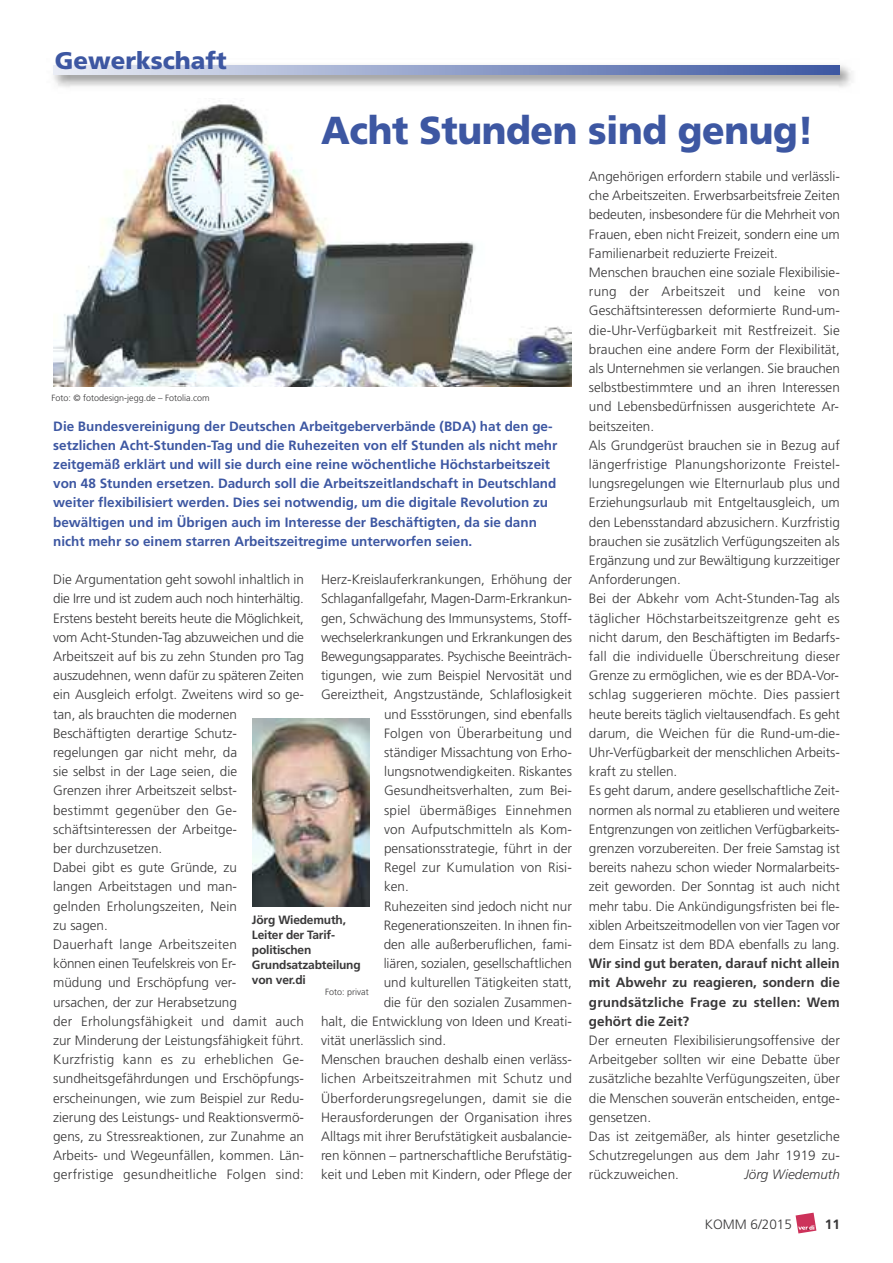
<style>
.page{position:relative;width:893px;height:1263px;background:#fff}
.page>*{position:absolute;margin:0;border:0;box-sizing:border-box;transform-origin:0 0}
.t1{font:900 39px "Frutiger";letter-spacing:-.01em;color:#3d57a2;scale:.95 1}
.t2{font:900 24px "Frutiger";color:#3d57a2}
.t3{font:300 13.5px/19.2px "Frutiger";color:#393839}
.t4{font:700 13.5px/19.2px "Frutiger";color:#3d57a2}
.t5{font:700 13.5px/19.2px "Frutiger";letter-spacing:.01em;color:#393839;text-align:justify}
.t6{font:300 13.5px "Frutiger";letter-spacing:.02em;color:#393839}
.t7{font:italic 300 13.5px "Frutiger";color:#393839}
.t8{font:700 12px/15px "Frutiger";letter-spacing:-.015em;color:#393839}
.t9{font:300 9px "Frutiger";color:#393839}
</style>
<div class="page">
<img style="left:252px;top:719px;width:117px;height:187px">
<img style="left:53px;top:65px;width:799px;height:23px">
<svg style="left:53px;top:65px;width:787px;height:9px;background:#93a2cb"></svg>
<img style="left:53px;top:100px;width:519px;height:287px">
<svg style="left:796px;top:1213px;width:20px;height:20px"></svg>
<h2 class="t2" style="left:55px;top:51px;width:173px">Gewerkschaft</h2>
<h1 class="t1" style="left:321px;top:115px;width:520px">Acht Stunden sind genug!</h1>
<p class="t9" style="left:52px;top:394px;width:160px">Foto: © fotodesign-jegg.de – Fotolia.com</p>
<p class="t4" style="left:53px;top:417px;width:506px">Die Bundesvereinigung der Deutschen Arbeitgeberverbände (BDA) hat den ge&shy;setzlichen Acht-Stunden-Tag und die Ruhezeiten von elf Stunden als nicht mehr zeitgemäß erklärt und will sie durch eine reine wöchentliche Höchstarbeitszeit von 48 Stunden ersetzen. Dadurch soll die Arbeitszeitlandschaft in Deutschland weiter flexibilisiert werden. Dies sei notwendig, um die digitale Revolution zu bewältigen und im Übrigen auch im Interesse der Beschäftigten, da sie dann nicht mehr so einem starren Arbeitszeitregime unterworfen seien.</p>
<p class="t3" style="left:53px;top:571px;width:252px">Die Argumentation geht sowohl inhaltlich in die Irre und ist zudem auch noch hinterhältig.<br>Erstens besteht bereits heute die Möglichkeit, vom Acht-Stunden-Tag abzuweichen und die Arbeitszeit auf bis zu zehn Stunden pro Tag auszudehnen, wenn dafür zu späteren Zeiten ein Ausgleich erfolgt. Zweitens wird so ge&shy;tan, als brauchten die modernen Beschäftigten derartige Schutz&shy;regelungen gar nicht mehr, da<br>sie selbst in der Lage seien, die<br>Grenzen ihrer Arbeitszeit selbst-<br>bestimmt gegenüber den Ge&shy;schäftsinteressen der Arbeitge-<br>ber durchzusetzen.<br>Dabei gibt es gute Gründe, zu<br>langen Arbeitstagen und man-<br>gelnden Erholungszeiten, Nein<br>zu sagen.<br>Dauerhaft lange Arbeitszeiten<br>können einen Teufelskreis von Er-<br>müdung und Erschöpfung ver-<br>ursachen, der zur Herabsetzung<br>der Erholungsfähigkeit und damit auch zur Minderung der Leistungsfähigkeit führt.<br>Kurzfristig kann es zu erheblichen Ge&shy;sundheitsgefährdungen und Erschöpfungs&shy;erscheinungen, wie zum Beispiel zur Redu&shy;zierung des Leistungs- und Reaktionsvermö&shy;gens, zu Stressreaktionen, zur Zunahme an Arbeits- und Wegeunfällen, kommen. Län&shy;gerfristige gesundheitliche Folgen sind:</p>
<p class="t3" style="left:321px;top:571px;width:252px">Herz-Kreislauferkrankungen, Erhöhung der</p>
<p class="t3" style="left:321px;top:590px;width:252px">Schlaganfallgefahr, Magen-Darm-Erkrankun-</p>
<p class="t3" style="left:321px;top:609px;width:252px">gen, Schwächung des Immunsystems, Stoff-</p>
<p class="t3" style="left:321px;top:628px;width:252px">wechselerkrankungen und Erkrankungen des</p>
<p class="t3" style="left:321px;top:648px;width:252px">Bewegungsapparates. Psychische Beeinträch-</p>
<p class="t3" style="left:321px;top:667px;width:252px">tigungen, wie zum Beispiel Nervosität und</p>
<p class="t3" style="left:321px;top:686px;width:252px">Gereiztheit, Angstzustände, Schlaflosigkeit</p>
<p class="t3" style="left:384px;top:705px;width:189px">und Essstörungen, sind ebenfalls</p>
<p class="t3" style="left:384px;top:724px;width:189px">Folgen von Überarbeitung und</p>
<p class="t3" style="left:384px;top:744px;width:189px">ständiger Missachtung von Erho-</p>
<p class="t3" style="left:384px;top:763px;width:189px">lungsnotwendigkeiten. Riskantes</p>
<p class="t3" style="left:384px;top:782px;width:189px">Gesundheitsverhalten, zum Bei-</p>
<p class="t6" style="left:384px;top:804px;width:189px">spiel übermäßiges Einnehmen</p>
<p class="t3" style="left:384px;top:820px;width:189px">von Aufputschmitteln als Kom-</p>
<p class="t3" style="left:384px;top:840px;width:189px">pensationsstrategie, führt in der</p>
<p class="t3" style="left:384px;top:859px;width:189px">Regel zur Kumulation von Risi-</p>
<p class="t3" style="left:384px;top:878px;width:26px">ken.</p>
<p class="t3" style="left:384px;top:897px;width:189px">Ruhezeiten sind jedoch nicht nur</p>
<p class="t3" style="left:384px;top:916px;width:190px">Regenerationszeiten. In ihnen fin-</p>
<p class="t3" style="left:384px;top:936px;width:190px">den alle außerberuflichen, fami-</p>
<p class="t3" style="left:384px;top:955px;width:190px">liären, sozialen, gesellschaftlichen</p>
<p class="t3" style="left:384px;top:974px;width:190px">und kulturellen Tätigkeiten statt,</p>
<p class="t3" style="left:384px;top:993px;width:190px">die für den sozialen Zusammen-</p>
<p class="t3" style="left:321px;top:1012px;width:252px">halt, die Entwicklung von Ideen und Kreati-</p>
<p class="t3" style="left:321px;top:1032px;width:127px">vität unerlässlich sind.</p>
<p class="t3" style="left:321px;top:1051px;width:252px">Menschen brauchen deshalb einen verläss-</p>
<p class="t6" style="left:321px;top:1073px;width:252px">lichen Arbeitszeitrahmen mit Schutz und</p>
<p class="t3" style="left:321px;top:1089px;width:252px">Überforderungsregelungen, damit sie die</p>
<p class="t3" style="left:321px;top:1108px;width:252px">Herausforderungen der Organisation ihres</p>
<p class="t3" style="left:321px;top:1128px;width:252px">Alltags mit ihrer Berufstätigkeit ausbalancie-</p>
<p class="t3" style="left:321px;top:1147px;width:252px">ren können – partnerschaftliche Berufstätig-</p>
<p class="t3" style="left:321px;top:1166px;width:252px">keit und Leben mit Kindern, oder Pflege der</p>
<p class="t8" style="left:252px;top:913px;width:110px">Jörg Wiedemuth,<br>Leiter der Tarif&shy;politischen<br>Grundsatzabteilung von ver.di</p>
<p class="t9" style="left:325px;top:988px;width:45px">Foto: privat</p>
<p class="t3" style="left:589px;top:168px;width:252px">Angehörigen erfordern stabile und verlässli&shy;che Arbeitszeiten. Erwerbsarbeitsfreie Zeiten bedeuten, insbesondere für die Mehrheit von Frauen, eben nicht Freizeit, sondern eine um Familienarbeit reduzierte Freizeit.<br>Menschen brauchen eine soziale Flexibilisie&shy;rung der Arbeitszeit und keine von Geschäftsinteressen deformierte Rund-um&shy;die-Uhr-Verfügbarkeit mit Restfreizeit. Sie brauchen eine andere Form der Flexibilität, als Unternehmen sie verlangen. Sie brauchen selbstbestimmtere und an ihren Interessen und Lebensbedürfnissen ausgerichtete Ar&shy;beitszeiten.<br>Als Grundgerüst brauchen sie in Bezug auf längerfristige Planungshorizonte Freistel&shy;lungsregelungen wie Elternurlaub plus und Erziehungsurlaub mit Entgeltausgleich, um den Lebensstandard abzusichern. Kurzfristig brauchen sie zusätzlich Verfügungszeiten als Ergänzung und zur Bewältigung kurzzeitiger Anforderungen.<br>Bei der Abkehr vom Acht-Stunden-Tag als täglicher Höchstarbeitszeitgrenze geht es nicht darum, den Beschäftigten im Bedarfs&shy;fall die individuelle Überschreitung dieser Grenze zu ermöglichen, wie es der BDA-Vor&shy;schlag suggerieren möchte. Dies passiert heute bereits täglich vieltausendfach. Es geht darum, die Weichen für die Rund-um-die-Uhr-Verfügbarkeit der menschlichen Arbeits&shy;kraft zu stellen.<br>Es geht darum, andere gesellschaftliche Zeit&shy;normen als normal zu etablieren und weitere Entgrenzungen von zeitlichen Verfügbarkeits&shy;grenzen vorzubereiten. Der freie Samstag ist bereits nahezu schon wieder Normalarbeits&shy;zeit geworden. Der Sonntag ist auch nicht mehr tabu. Die Ankündigungsfristen bei fle&shy;xiblen Arbeitszeitmodellen von vier Tagen vor dem Einsatz ist dem BDA ebenfalls zu lang.</p>
<p class="t5" style="left:589px;top:955px;width:252px">Wir sind gut beraten, darauf nicht allein mit Abwehr zu reagieren, sondern die grundsätzliche Frage zu stellen: Wem gehört die Zeit?</p>
<p class="t3" style="left:589px;top:1032px;width:252px">Der erneuten Flexibilisierungsoffensive der Arbeitgeber sollten wir eine Debatte über zusätzliche bezahlte Verfügungszeiten, über die Menschen souverän entscheiden, entge&shy;gensetzen.<br>Das ist zeitgemäßer, als hinter gesetzliche Schutzregelungen aus dem Jahr 1919 zu&shy;rückzuweichen.</p>
<p class="t7" style="left:744px;top:1169px;width:97px">Jörg Wiedemuth</p>
<p class="t3" style="left:705px;top:1216px;width:88px">KOMM 6/2015</p>
<p class="t5" style="left:825px;top:1216px;width:16px">11</p>
</div>
